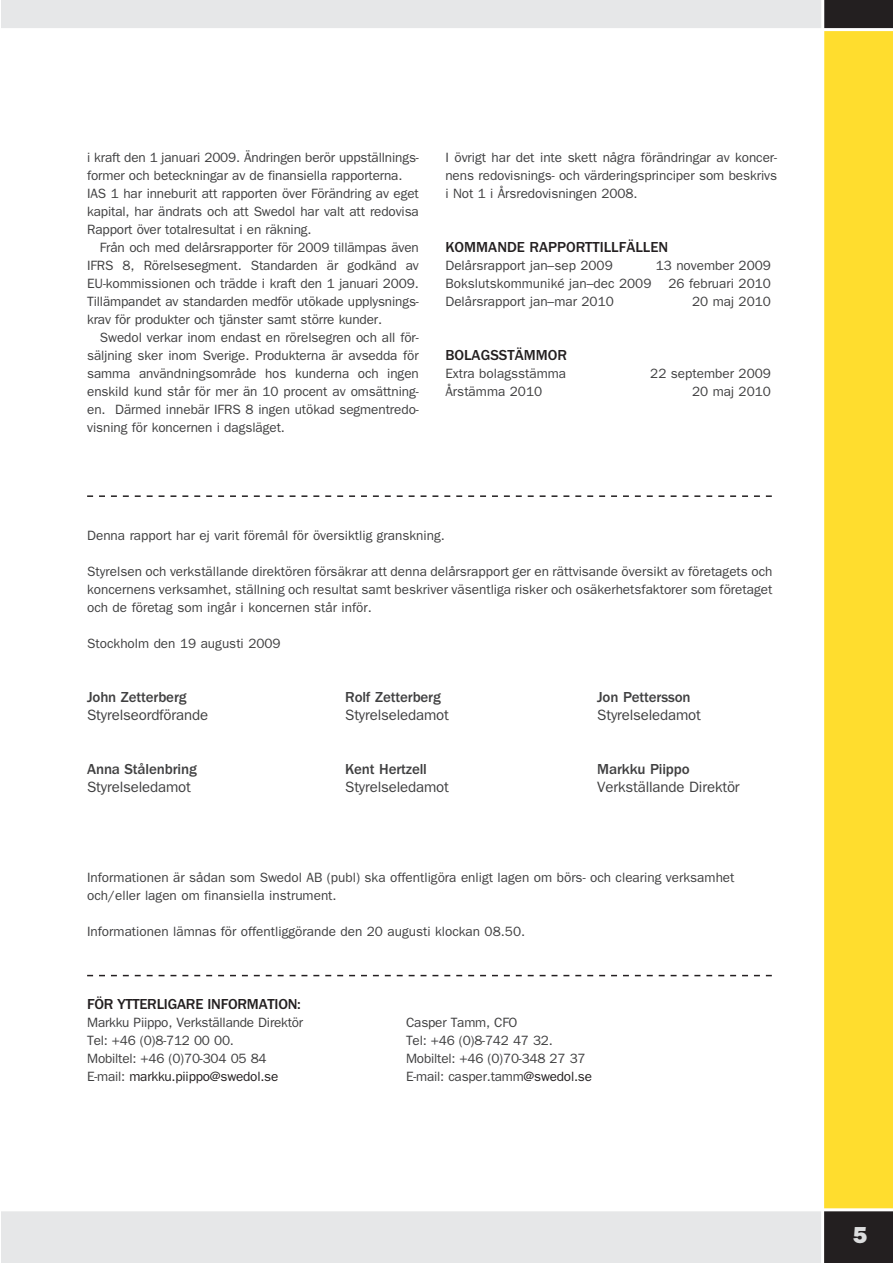
<style>
.page{position:relative;width:893px;height:1263px;background:#fff}
.page>*{position:absolute;margin:0;border:0;box-sizing:border-box;transform-origin:0 0}
.t1{font:800 23.25px "Franklin Gothic LT";color:#dcddde}
.t2{font:15px "Franklin Gothic LT";letter-spacing:-.01em;color:#404041}
.t3{font:500 15px "Franklin Gothic LT";letter-spacing:-.01em;color:#404041}
.t4{font:500 15px "Franklin Gothic LT";color:#231f20}
.t5{font:13.5px/18px "Franklin Gothic LT";letter-spacing:-.005em;color:#404041}
.s1{color:#231f20}
</style>
<div class="page">
<div style="left:1px;top:0;width:824px;height:30px;background:#e6e7e8"></div>
<div style="left:824px;top:0;width:69px;height:30px;background:#231f20"></div>
<div style="left:824px;top:30px;width:69px;height:1207px;background:#ffdd2e"></div>
<div style="left:824px;top:1210px;width:69px;height:53px;background:#231f20"></div>
<div style="left:1px;top:1209px;width:823px;height:54px;background:#e6e7e8"></div>
<hr style="left:0;top:1208px;width:893px;height:3px;background:#fff">
<hr style="left:0;top:28px;width:893px;height:3px;background:#fff">
<hr style="left:821px;top:0;width:3px;height:1263px;background:#fff">
<svg style="left:87px;top:975px;width:685px;height:1px"></svg>
<svg style="left:87px;top:495px;width:685px;height:2px"></svg>
<p class="t5" style="left:87px;top:150px;width:333px">i kraft den 1 januari 2009. Ändringen berör uppställnings&shy;former och beteckningar av de finansiella rapporterna.<br>IAS 1 har inneburit att rapporten över Förändring av eget kapital, har ändrats och att Swedol har valt att redovisa Rapport över totalresultat i en räkning.</p>
<p class="t5" style="left:87px;top:240px;width:333px;text-align:justify;text-indent:13px">Från och med delårsrapporter för 2009 tillämpas även IFRS 8, Rörelsesegment. Standarden är godkänd av EU-kommissionen och trädde i kraft den 1 januari 2009.<br>Tillämpandet av standarden medför utökade upplysnings&shy;krav för produkter och tjänster samt större kunder.</p>
<p class="t5" style="left:87px;top:330px;width:333px;text-align:justify;text-indent:13px">Swedol verkar inom endast en rörelsegren och all för&shy;säljning sker inom Sverige. Produkterna är avsedda för samma användningsområde hos kunderna och ingen enskild kund står för mer än 10 procent av omsättning&shy;en. Därmed innebär IFRS 8 ingen utökad segmentredo&shy;visning för koncernen i dagsläget.</p>
<p class="t5" style="left:445px;top:150px;width:333px;text-align:justify">I övrigt har det inte skett några förändringar av koncer&shy;nens redovisnings- och värderingsprinciper som beskrivs i Not 1 i Årsredovisningen 2008.</p>
<p class="t4" style="left:445px;top:241px;width:224px">KOMMANDE RAPPORTTILLFÄLLEN</p>
<p class="t5" style="left:445px;top:258px;width:169px">Delårsrapport jan–sep 2009</p>
<p class="t5" style="left:656px;top:258px;width:117px">13 november 2009</p>
<p class="t5" style="left:445px;top:276px;width:208px">Bokslutskommuniké jan–dec 2009</p>
<p class="t5" style="left:668px;top:276px;width:104px">26 februari 2010</p>
<p class="t5" style="left:445px;top:294px;width:170px">Delårsrapport jan–mar 2010</p>
<p class="t5" style="left:692px;top:294px;width:80px">20 maj 2010</p>
<p class="t4" style="left:445px;top:349px;width:123px">BOLAGSSTÄMMOR</p>
<p class="t5" style="left:445px;top:366px;width:122px">Extra bolagsstämma</p>
<p class="t5" style="left:650px;top:366px;width:122px">22 september 2009</p>
<p class="t5" style="left:445px;top:384px;width:98px">Årstämma 2010</p>
<p class="t5" style="left:692px;top:384px;width:80px">20 maj 2010</p>
<p class="t5" style="left:87px;top:528px;width:359px">Denna rapport har ej varit föremål för översiktlig granskning.</p>
<p class="t5" style="left:87px;top:564px;width:687px;text-align:justify">Styrelsen och verkställande direktören försäkrar att denna delårsrapport ger en rättvisande översikt av företagets och koncernens verksamhet, ställning och resultat samt beskriver väsentliga risker och osäkerhetsfaktorer som företaget och de företag som ingår i koncernen står inför.</p>
<p class="t5" style="left:87px;top:636px;width:195px">Stockholm den 19 augusti 2009</p>
<p class="t3" style="left:87px;top:691px;width:101px">John Zetterberg</p>
<p class="t3" style="left:345px;top:691px;width:97px">Rolf Zetterberg</p>
<p class="t3" style="left:597px;top:691px;width:95px">Jon Pettersson</p>
<p class="t2" style="left:87px;top:709px;width:123px">Styrelseordförande</p>
<p class="t2" style="left:345px;top:709px;width:105px">Styrelseledamot</p>
<p class="t2" style="left:597px;top:709px;width:105px">Styrelseledamot</p>
<p class="t3" style="left:87px;top:763px;width:111px">Anna Stålenbring</p>
<p class="t3" style="left:345px;top:763px;width:83px">Kent Hertzell</p>
<p class="t3" style="left:597px;top:763px;width:94px">Markku Piippo</p>
<p class="t2" style="left:87px;top:781px;width:105px">Styrelseledamot</p>
<p class="t2" style="left:345px;top:781px;width:105px">Styrelseledamot</p>
<p class="t2" style="left:597px;top:781px;width:144px">Verkställande Direktör</p>
<p class="t5" style="left:87px;top:870px;width:649px">Informationen är sådan som Swedol AB (publ) ska offentligöra enligt lagen om börs- och clearing verksamhet och/eller lagen om finansiella instrument.</p>
<p class="t5" style="left:87px;top:924px;width:439px">Informationen lämnas för offentliggörande den 20 augusti klockan 08.50.</p>
<p class="t4" style="left:87px;top:999px;width:215px">FÖR YTTERLIGARE INFORMATION:</p>
<p class="t5" style="left:87px;top:1015px;width:218px">Markku Piippo, Verkställande Direktör<br>Tel: +46 (0)8-712 00 00.<br>Mobiltel: +46 (0)70-304 05 84<br>E-mail: <span class="s1">markku.piippo@swedol.se</span></p>
<p class="t5" style="left:406px;top:1015px;width:187px">Casper Tamm, CFO<br>Tel: +46 (0)8-742 47 32.<br>Mobiltel: +46 (0)70-348 27 37<br>E-mail: casper.tamm<span class="s1">@swedol.se</span></p>
<h1 class="t1" style="left:853px;top:1226px;width:16px">5</h1>
</div>
